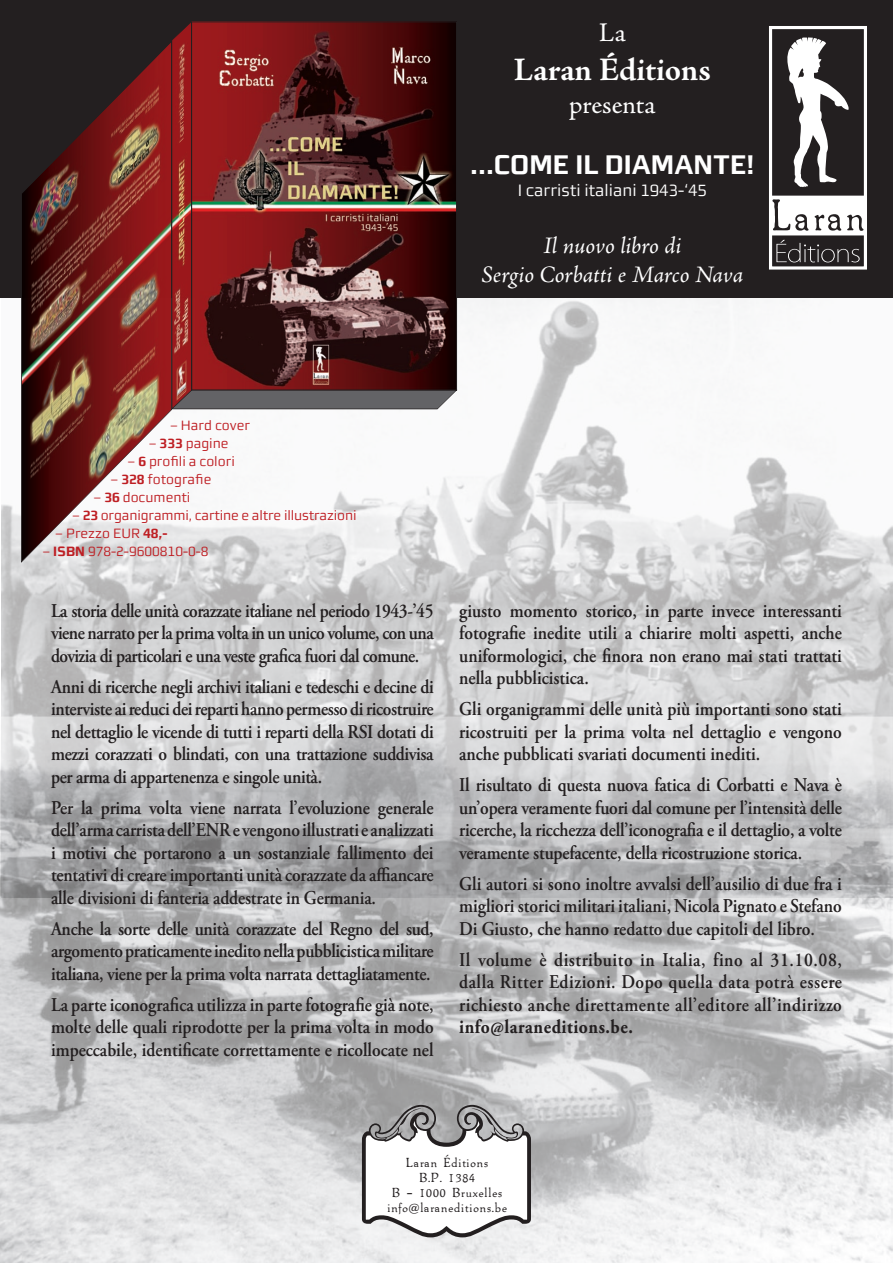
<style>
.page{position:relative;width:893px;height:1263px;background:#fff}
.page>*{position:absolute;margin:0;border:0;box-sizing:border-box;transform-origin:0 0}
.t1{font:700 33px "Adobe Jenson Pro";letter-spacing:-.005em;color:#fff}
.t2{font:700 27px "Morgan Sn Lining";color:#fff}
.t3{font:27px "Adobe Jenson Pro";color:#fff}
.t4{font:italic 24px "Adobe Jenson Pro";letter-spacing:-.005em;color:#fff}
.t5{font:600 19.5px/22.5px "Adobe Garamond Pro";letter-spacing:-.01em;color:#231f20;text-align:justify;scale:.9 1}
.t6{font:16.5px "Morgan Sn Lining";color:#fff}
.t7{font:13.5px "Morgan Sn Lining";color:#be1e23}
.t8{font:12px "Packard Antique";letter-spacing:.07em;color:#231f20}
.s1{font-weight:700}
</style>
<div class="page">
<img style="left:2px;top:298px;width:891px;height:418px">
<div style="left:0;top:0;width:893px;height:298px;background:#231f20"></div>
<svg style="left:769px;top:26px;width:98px;height:242px"></svg>
<img style="left:172px;top:21px;width:286px;height:389px">
<img style="left:21px;top:43px;width:151px;height:520px">
<img style="left:0;top:716px;width:893px;height:547px">
<svg style="left:362px;top:1105px;width:169px;height:132px"></svg>
<p class="t3" style="left:599px;top:17px;width:28px">La</p>
<p class="t1" style="left:514px;top:51px;width:199px">Laran Éditions</p>
<p class="t3" style="left:569px;top:89px;width:88px">presenta</p>
<p class="t2" style="left:470px;top:149px;width:286px">...COME IL DIAMANTE!</p>
<p class="t6" style="left:518px;top:180px;width:191px">I carristi italiani 1943-‘45</p>
<p class="t4" style="left:543px;top:232px;width:139px">Il nuovo libro di</p>
<p class="t4" style="left:481px;top:261px;width:263px">Sergio Corbatti e Marco Nava</p>
<p class="t7" style="left:170px;top:417px;width:81px">– Hard cover</p>
<p class="t7" style="left:149px;top:435px;width:81px">– <span class="s1">333</span> pagine</p>
<p class="t7" style="left:128px;top:453px;width:109px">– <span class="s1">6</span> profili a colori</p>
<p class="t7" style="left:111px;top:471px;width:102px">– <span class="s1">328</span> fotografie</p>
<p class="t7" style="left:94px;top:489px;width:98px">– <span class="s1">36</span> documenti</p>
<p class="t7" style="left:72px;top:507px;width:286px">– <span class="s1">23</span> organigrammi, cartine e altre illustrazioni</p>
<p class="t7" style="left:55px;top:525px;width:114px">– Prezzo EUR <span class="s1">48,-</span></p>
<p class="t7" style="left:43px;top:543px;width:168px">– <span class="s1">ISBN</span> 978-2-9600810-0-8</p>
<p class="t5" style="left:51px;top:599px;width:427px">La storia delle unità corazzate italiane nel periodo 1943-’45 viene narrato per la prima volta in un unico volume, con una dovizia di particolari e una veste grafica fuori dal comune.</p>
<p class="t5" style="left:51px;top:675px;width:427px">Anni di ricerche negli archivi italiani e tedeschi e decine di interviste ai reduci dei reparti hanno permesso di ricostruire nel dettaglio le vicende di tutti i reparti della RSI dotati di mezzi corazzati o blindati, con una trattazione suddivisa per arma di appartenenza e singole unità.</p>
<p class="t5" style="left:51px;top:796px;width:427px">Per la prima volta viene narrata l’evoluzione generale dell’arma carrista dell’ENR e vengono illustrati e analizzati i motivi che portarono a un sostanziale fallimento dei tentativi di creare importanti unità corazzate da affiancare alle divisioni di fanteria addestrate in Germania.</p>
<p class="t5" style="left:51px;top:917px;width:427px">Anche la sorte delle unità corazzate del Regno del sud, argomento praticamente inedito nella pubblicistica militare italiana, viene per la prima volta narrata dettagliatamente.</p>
<p class="t5" style="left:51px;top:993px;width:427px">La parte iconografica utilizza in parte fotografie già note, molte delle quali riprodotte per la prima volta in modo impeccabile, identificate correttamente e ricollocate nel</p>
<p class="t5" style="left:459px;top:599px;width:427px">giusto momento storico, in parte invece interessanti fotografie inedite utili a chiarire molti aspetti, anche uniformologici, che finora non erano mai stati trattati nella pubblicistica.</p>
<p class="t5" style="left:459px;top:698px;width:427px">Gli organigrammi delle unità più importanti sono stati ricostruiti per la prima volta nel dettaglio e vengono anche pubblicati svariati documenti inediti.</p>
<p class="t5" style="left:459px;top:774px;width:427px">Il risultato di questa nuova fatica di Corbatti e Nava è un’opera veramente fuori dal comune per l’intensità delle ricerche, la ricchezza dell’iconografia e il dettaglio, a volte veramente stupefacente, della ricostruzione storica.</p>
<p class="t5" style="left:459px;top:872px;width:427px">Gli autori si sono inoltre avvalsi dell’ausilio di due fra i migliori storici militari italiani, Nicola Pignato e Stefano Di Giusto, che hanno redatto due capitoli del libro.</p>
<p class="t5" style="left:459px;top:948px;width:427px">Il volume è distribuito in Italia, fino al 31.10.08, dalla Ritter Edizioni. Dopo quella data potrà essere richiesto anche direttamente all’editore all’indirizzo <span class="s1">info@laraneditions.be.</span></p>
<p class="t8" style="left:406px;top:1153px;width:83px">Laran Éditions</p>
<p class="t8" style="left:419px;top:1168px;width:57px">B.P. 1384</p>
<p class="t8" style="left:392px;top:1183px;width:112px">B – 1000 Bruxelles</p>
<p class="t8" style="left:387px;top:1198px;width:121px">info@laraneditions.be</p>
</div>
